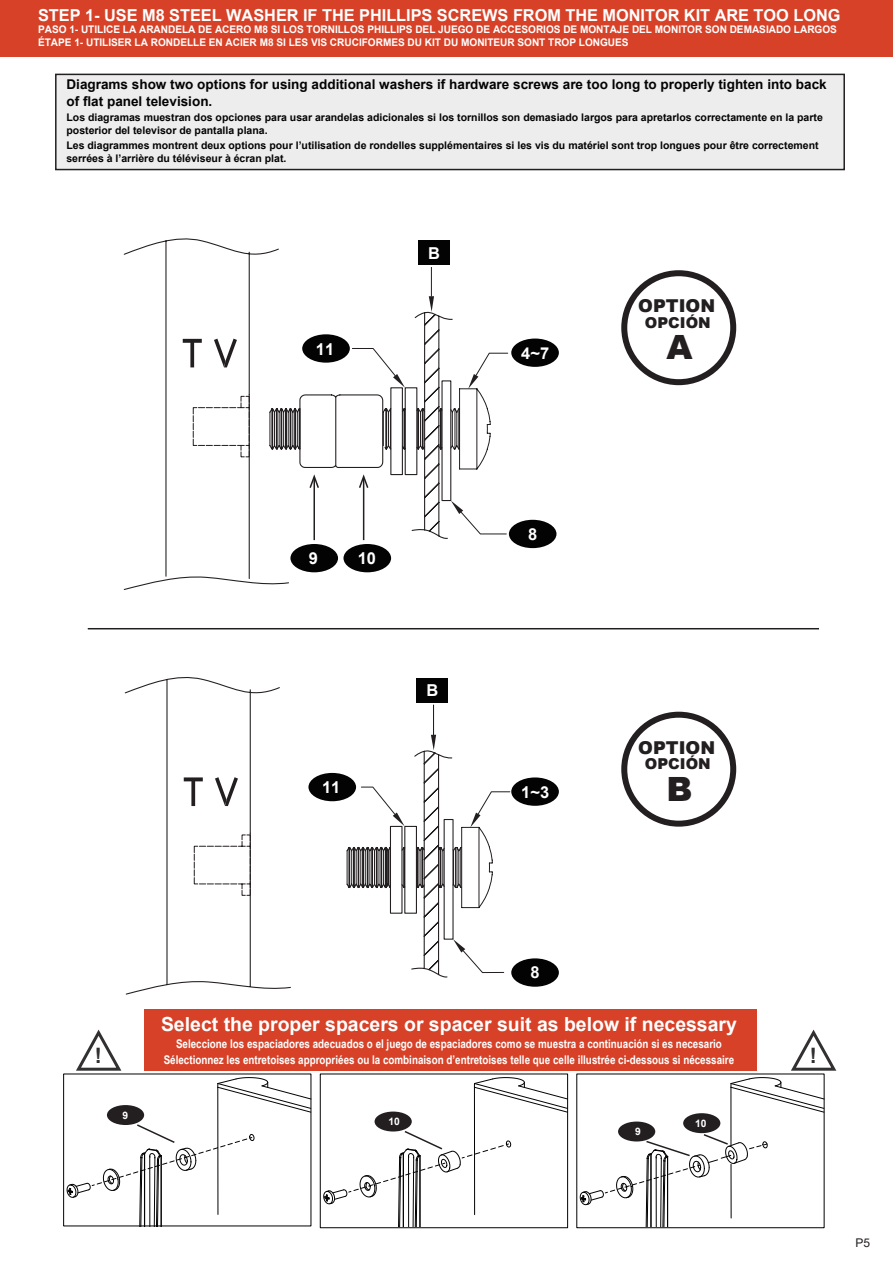
<style>
.page{position:relative;width:893px;height:1263px;background:#fff}
.page>*{position:absolute;margin:0;border:0;box-sizing:border-box;transform-origin:0 0}
.t1{font:900 33.45px "Arial";color:#231f20}
.t2{font:700 21.3px "Arial";color:#312f30}
.t3{font:700 19.5px "Arial";color:#fff}
.t4{font:900 17.7px "Arial";color:#231f20}
.t5{font:700 16.5px "Arial";color:#fff}
.t6{font:900 15px "Arial";color:#231f20}
.t7{font:700 13.5px/16.2px "Arial";color:#030303}
.t8{font:700 12px/16.5px "Arial Narrow";color:#fff;text-align:center}
.t9{font:12px "Arial";color:#231f20}
.t10{font:700 10.5px/12.6px "Arial";color:#030303}
.t11{font:700 10.5px/12.6px "Arial";color:#fff;scale:.96 1}
.t12{font:700 10.35px "Arial";color:#fff}
</style>
<div class="page">
<svg style="left:123px;top:238px;width:330px;height:352px"></svg>
<svg style="left:183px;top:339px;width:19px;height:28px"></svg>
<svg style="left:214px;top:339px;width:23px;height:28px"></svg>
<svg style="left:193px;top:394px;width:57px;height:63px"></svg>
<div style="left:441px;top:380px;width:10px;height:121px;border:1px solid #231f20"></div>
<svg style="left:451px;top:500px;width:56px;height:35px"></svg>
<svg style="left:429px;top:267px;width:5px;height:45px"></svg>
<div style="left:420px;top:242px;width:32px;height:25px;background:#fff"></div>
<div style="left:416px;top:238px;width:32px;height:25px;background:#fff"></div>
<div style="left:418px;top:240px;width:32px;height:25px;background:#030303"></div>
<div style="left:510px;top:337px;width:50px;height:31px;background:#030303;border-radius:50%"></div>
<div style="left:509px;top:336px;width:52px;height:33px;border:2px solid #fff;border-radius:50%"></div>
<div style="left:510px;top:776px;width:50px;height:31px;background:#030303;border-radius:50%"></div>
<div style="left:509px;top:775px;width:52px;height:33px;border:2px solid #fff;border-radius:50%"></div>
<div style="left:301px;top:333px;width:50px;height:31px;background:#030303;border-radius:50%"></div>
<div style="left:300px;top:332px;width:52px;height:33px;border:2px solid #fff;border-radius:50%"></div>
<div style="left:508px;top:519px;width:50px;height:30px;background:#030303;border-radius:50%"></div>
<div style="left:507px;top:517px;width:52px;height:33px;border:2px solid #fff;border-radius:50%"></div>
<div style="left:510px;top:957px;width:50px;height:31px;background:#030303;border-radius:50%"></div>
<div style="left:509px;top:956px;width:52px;height:33px;border:2px solid #fff;border-radius:50%"></div>
<div style="left:289px;top:543px;width:50px;height:30px;background:#030303;border-radius:50%"></div>
<div style="left:288px;top:542px;width:52px;height:33px;border:2px solid #fff;border-radius:50%"></div>
<div style="left:342px;top:543px;width:50px;height:30px;background:#030303;border-radius:50%"></div>
<div style="left:341px;top:542px;width:52px;height:33px;border:2px solid #fff;border-radius:50%"></div>
<svg style="left:124px;top:677px;width:329px;height:318px"></svg>
<svg style="left:184px;top:777px;width:19px;height:29px"></svg>
<svg style="left:215px;top:777px;width:23px;height:29px"></svg>
<svg style="left:194px;top:833px;width:57px;height:62px"></svg>
<svg style="left:453px;top:939px;width:51px;height:34px"></svg>
<svg style="left:431px;top:735px;width:5px;height:15px"></svg>
<hr style="left:433px;top:705px;width:1px;height:30px;background:#231f20">
<svg style="left:346px;top:786px;width:165px;height:122px"></svg>
<div style="left:55px;top:74px;width:790px;height:96px;background:#ededed;border:2px solid #231f20"></div>
<hr style="left:88px;top:628px;width:731px;height:1px;background:#231f20">
<svg style="left:76px;top:1029px;width:46px;height:42px"></svg>
<div style="left:144px;top:1009px;width:613px;height:62px;background:#d74127"></div>
<div style="left:0;top:0;width:893px;height:57px;background:#d74127"></div>
<hr style="left:313px;top:479px;width:2px;height:61px;background:#231f20">
<hr style="left:363px;top:479px;width:1px;height:61px;background:#231f20">
<svg style="left:269px;top:348px;width:239px;height:140px"></svg>
<svg style="left:217px;top:1077px;width:95px;height:36px"></svg>
<hr style="left:217px;top:1087px;width:1px;height:127px;background:#030303">
<svg style="left:474px;top:1077px;width:92px;height:36px"></svg>
<hr style="left:474px;top:1087px;width:1px;height:128px;background:#030303">
<div style="left:320px;top:1074px;width:248px;height:154px;border:1px solid #030303"></div>
<svg style="left:730px;top:1029px;width:107px;height:84px"></svg>
<hr style="left:731px;top:1087px;width:1px;height:58px;background:#030303">
<div style="left:576px;top:1074px;width:248px;height:154px;border:1px solid #030303"></div>
<div style="left:375px;top:1111px;width:37px;height:20px;background:#231f20;border-radius:50%"></div>
<div style="left:683px;top:1113px;width:37px;height:20px;background:#231f20;border-radius:50%"></div>
<div style="left:618px;top:1121px;width:37px;height:20px;background:#231f20;border-radius:50%"></div>
<div style="left:107px;top:1105px;width:37px;height:20px;background:#231f20;border-radius:50%"></div>
<svg style="left:66px;top:1123px;width:189px;height:103px"></svg>
<hr style="left:149px;top:1156px;width:1px;height:70px;background:#030303">
<svg style="left:323px;top:1129px;width:188px;height:98px"></svg>
<hr style="left:408px;top:1156px;width:1px;height:70px;background:#030303">
<svg style="left:580px;top:1133px;width:188px;height:94px"></svg>
<hr style="left:656px;top:1157px;width:1px;height:70px;background:#030303">
<div style="left:621px;top:270px;width:115px;height:115px;border:6px solid #231f20;border-radius:50%"></div>
<div style="left:621px;top:712px;width:115px;height:115px;border:6px solid #231f20;border-radius:50%"></div>
<h3 class="t5" style="left:38px;top:3px;width:804px">STEP 1- USE M8 STEEL WASHER IF THE PHILLIPS SCREWS FROM THE MONITOR KIT ARE TOO LONG</h3>
<p class="t11" style="left:38px;top:24px;width:834px">PASO 1- UTILICE LA ARANDELA DE ACERO M8 SI LOS TORNILLOS PHILLIPS DEL JUEGO DE ACCESORIOS DE MONTAJE DEL MONITOR SON DEMASIADO LARGOS<br>ÉTAPE 1- UTILISER LA RONDELLE EN ACIER M8 SI LES VIS CRUCIFORMES DU KIT DU MONITEUR SONT TROP LONGUES</p>
<p class="t7" style="left:66px;top:77px;width:762px">Diagrams show two options for using additional washers if hardware screws are too long to properly tighten into back of flat panel television.</p>
<p class="t10" style="left:66px;top:111px;width:758px">Los diagramas muestran dos opciones para usar arandelas adicionales si los tornillos son demasiado largos para apretarlos correctamente en la parte posterior del televisor de pantalla plana.</p>
<p class="t10" style="left:66px;top:140px;width:754px">Les diagrammes montrent deux options pour l’utilisation de rondelles supplémentaires si les vis du matériel sont trop longues pour être correctement serrées à l’arrière du téléviseur à écran plat.</p>
<h3 class="t5" style="left:316px;top:337px;width:20px">11</h3>
<h3 class="t5" style="left:428px;top:241px;width:13px">B</h3>
<h3 class="t5" style="left:521px;top:341px;width:29px">4~7</h3>
<h3 class="t4" style="left:638px;top:293px;width:79px">OPTION</h3>
<h3 class="t6" style="left:645px;top:311px;width:68px">OPCIÓN</h3>
<h1 class="t1" style="left:666px;top:323px;width:28px">A</h1>
<h3 class="t5" style="left:309px;top:547px;width:11px">9</h3>
<h3 class="t5" style="left:358px;top:547px;width:20px">10</h3>
<h3 class="t5" style="left:322px;top:776px;width:20px">11</h3>
<h3 class="t5" style="left:426px;top:679px;width:13px">B</h3>
<h3 class="t5" style="left:528px;top:522px;width:11px">8</h3>
<h3 class="t5" style="left:521px;top:780px;width:29px">1~3</h3>
<h3 class="t4" style="left:638px;top:735px;width:79px">OPTION</h3>
<h3 class="t6" style="left:645px;top:753px;width:68px">OPCIÓN</h3>
<h1 class="t1" style="left:666px;top:764px;width:28px">B</h1>
<h3 class="t5" style="left:531px;top:961px;width:11px">8</h3>
<h3 class="t3" style="left:161px;top:1011px;width:577px">Select the proper spacers or spacer suit as below if necessary</h3>
<p class="t8" style="left:164px;top:1035px;width:572px">Seleccione los espaciadores adecuados o el juego de espaciadores como se muestra a continuación si es necesario<br>Sélectionnez les entretoises appropriées ou la combinaison d’entretoises telle que celle illustrée ci-dessous si nécessaire</p>
<h2 class="t2" style="left:95px;top:1040px;width:9px">!</h2>
<h2 class="t2" style="left:810px;top:1040px;width:9px">!</h2>
<p class="t12" style="left:122px;top:1108px;width:7px">9</p>
<p class="t12" style="left:388px;top:1114px;width:13px">10</p>
<p class="t12" style="left:695px;top:1116px;width:13px">10</p>
<p class="t12" style="left:635px;top:1124px;width:7px">9</p>
<p class="t9" style="left:856px;top:1234px;width:16px">P5</p>
</div>
